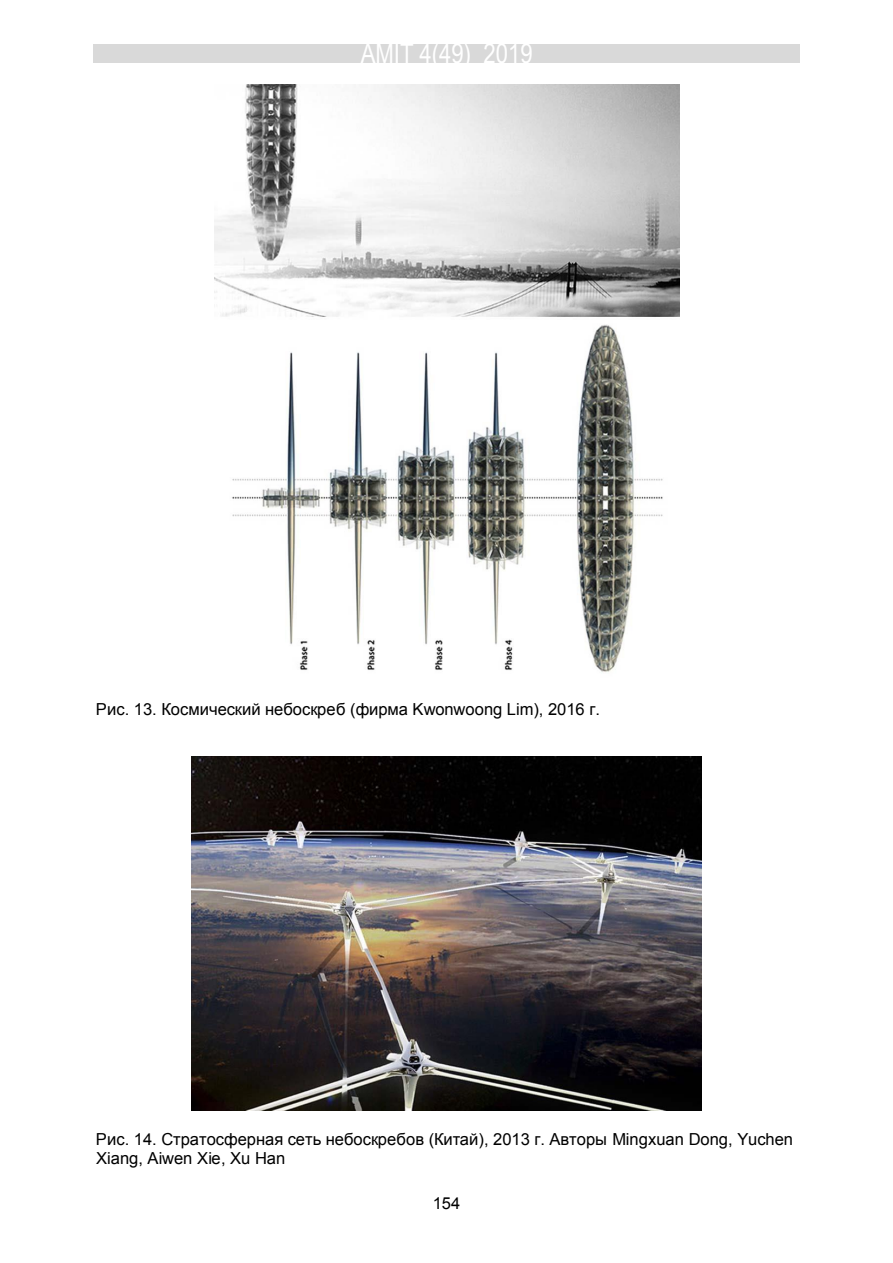
<style>
.page{position:relative;width:893px;height:1263px;background:#fff}
.page>*{position:absolute;margin:0;border:0;box-sizing:border-box;transform-origin:0 0}
.t1{font:27px "Arial Narrow";color:#fff}
.t2{font:16.5px/19px "Arial";color:#000}
.t3{font:16.5px "Arial";color:#000}
.s1{font-style:inherit}
</style>
<div class="page">
<div style="left:93px;top:44px;width:707px;height:19px;background:#d9d9d9"></div>
<img style="left:214px;top:85px;width:465px;height:587px">
<img style="left:191px;top:756px;width:511px;height:355px">
<h1 class="t1" style="left:361px;top:34px;width:173px">AMIT 4(49) 2019</h1>
<p class="t2" style="left:96px;top:699px;width:505px">Рис. 13. Космический небоскреб (фирма <span class="s1">Kwonwoong</span> Lim), 2016 г.</p>
<p class="t2" style="left:96px;top:1130px;width:699px">Рис. 14. Стратосферная сеть небоскребов (Китай), 2013 г. Авторы <span class="s1">Mingxuan Dong, Yuchen<br>Xiang, Aiwen Xie, Xu Han</span></p>
<p class="t3" style="left:433px;top:1192px;width:29px">154</p>
</div>
